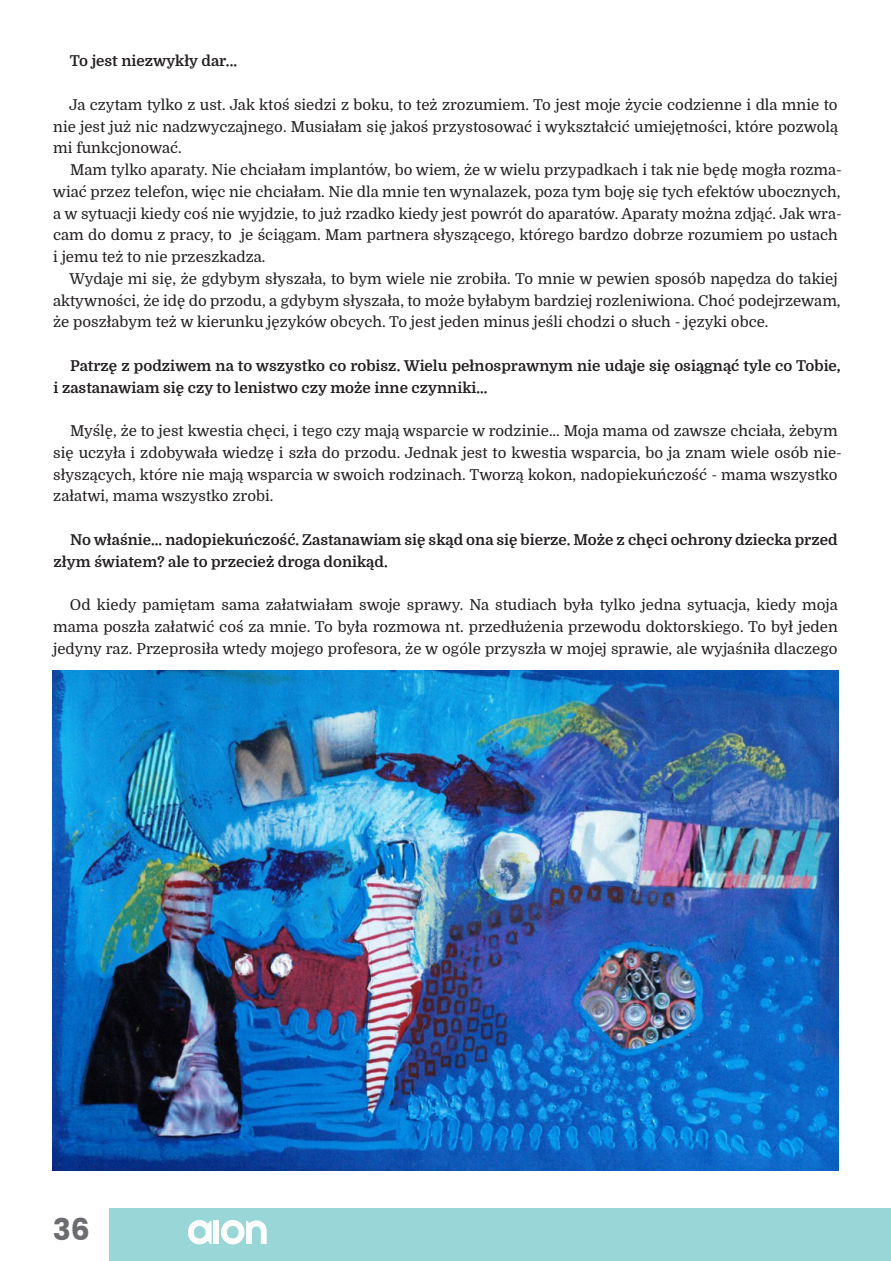
<style>
.page{position:relative;width:891px;height:1261px;background:#fff}
.page>*{position:absolute;margin:0;border:0;box-sizing:border-box;transform-origin:0 0}
.t1{font:30px "Poppins";color:#6c6d70}
.t2{font:15px/21.8px "Domine";color:#231f20}
.t3{font:700 15px/21.8px "Domine";color:#231f20}
</style>
<div class="page">
<img style="left:53px;top:671px;width:785px;height:499px">
<div style="left:109px;top:1208px;width:781px;height:52px;background:#98d6d7"></div>
<svg style="left:188px;top:1220px;width:23px;height:24px"></svg>
<div style="left:213px;top:1220px;width:6px;height:23px;background:#fff"></div>
<svg style="left:221px;top:1220px;width:46px;height:24px"></svg>
<p class="t3" style="left:70px;top:50px;width:169px">To jest niezwykły dar...</p>
<p class="t2" style="left:53px;top:94px;width:786px;text-align:justify;text-indent:16px">Ja czytam tylko z ust. Jak ktoś siedzi z boku, to też zrozumiem. To jest moje życie codzienne i dla mnie to nie jest już nic nadzwyczajnego. Musiałam się jakoś przystosować i wykształcić umiejętności, które pozwolą mi funkcjonować.</p>
<p class="t2" style="left:53px;top:159px;width:790px;text-indent:17px">Mam tylko aparaty. Nie chciałam implantów, bo wiem, że w wielu przypadkach i tak nie będę mogła rozma&shy;wiać przez telefon, więc nie chciałam. Nie dla mnie ten wynalazek, poza tym boję się tych efektów ubocznych, a w sytuacji kiedy coś nie wyjdzie, to już rzadko kiedy jest powrót do aparatów. Aparaty można zdjąć. Jak wra&shy;cam do domu z pracy, to je ściągam. Mam partnera słyszącego, którego bardzo dobrze rozumiem po ustach i jemu też to nie przeszkadza.</p>
<p class="t2" style="left:53px;top:268px;width:789px;text-indent:16px">Wydaje mi się, że gdybym słyszała, to bym wiele nie zrobiła. To mnie w pewien sposób napędza do takiej aktywności, że idę do przodu, a gdybym słyszała, to może byłabym bardziej rozleniwiona. Choć podejrzewam, że poszłabym też w kierunku języków obcych. To jest jeden minus jeśli chodzi o słuch - języki obce.</p>
<p class="t3" style="left:53px;top:355px;width:788px;text-indent:17px">Patrzę z podziwem na to wszystko co robisz. Wielu pełnosprawnym nie udaje się osiągnąć tyle co Tobie, i zastanawiam się czy to lenistwo czy może inne czynniki...</p>
<p class="t2" style="left:53px;top:420px;width:790px;text-indent:17px">Myślę, że to jest kwestia chęci, i tego czy mają wsparcie w rodzinie... Moja mama od zawsze chciała, żebym się uczyła i zdobywała wiedzę i szła do przodu. Jednak jest to kwestia wsparcia, bo ja znam wiele osób nie&shy;słyszących, które nie mają wsparcia w swoich rodzinach. Tworzą kokon, nadopiekuńczość - mama wszystko załatwi, mama wszystko zrobi.</p>
<p class="t3" style="left:54px;top:529px;width:785px;text-indent:17px">No właśnie... nadopiekuńczość. Zastanawiam się skąd ona się bierze. Może z chęci ochrony dziecka przed złym światem? ale to przecież droga donikąd.</p>
<p class="t2" style="left:53px;top:594px;width:786px;text-align:justify;text-indent:17px">Od kiedy pamiętam sama załatwiałam swoje sprawy. Na studiach była tylko jedna sytuacja, kiedy moja mama poszła załatwić coś za mnie. To była rozmowa nt. przedłużenia przewodu doktorskiego. To był jeden jedyny raz. Przeprosiła wtedy mojego profesora, że w ogóle przyszła w mojej sprawie, ale wyjaśniła dlaczego</p>
<h1 class="t1" style="left:53px;top:1212px;width:39px">36</h1>
</div>
